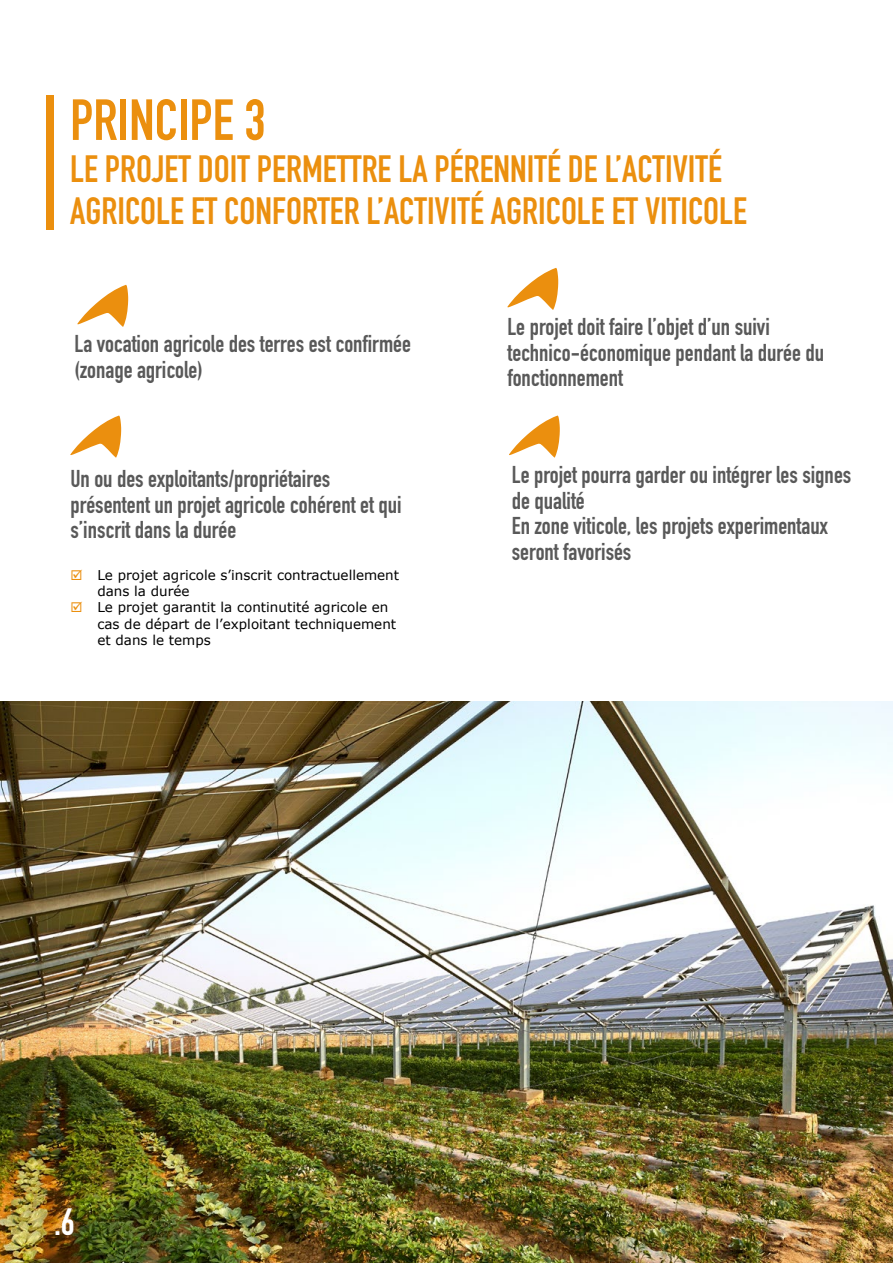
<style>
.page{position:relative;width:893px;height:1263px;background:#fff}
.page>*{position:absolute;margin:0;border:0;box-sizing:border-box;transform-origin:0 0}
.t1{font:57px "DIN Engschrift LT Pro";color:#eb8f0e}
.t2{font:37.5px/42px "DIN Engschrift LT Pro";color:#eb8f0e}
.t3{font:37.5px "DIN Engschrift LT Pro";color:#fff}
.t4{font:24px/25.5px "DIN Engschrift LT Pro";color:#595959}
.t5{font:13.5px/16.2px "Verdana";color:#000}
</style>
<div class="page">
<svg style="left:77px;top:285px;width:51px;height:42px"></svg>
<svg style="left:509px;top:416px;width:51px;height:41px"></svg>
<svg style="left:70px;top:416px;width:51px;height:41px"></svg>
<div style="left:47px;top:95px;width:7px;height:135px;background:#eb8f0e"></div>
<svg style="left:507px;top:268px;width:51px;height:42px"></svg>
<img style="left:1px;top:702px;width:892px;height:561px">
<h1 class="t1" style="left:70px;top:87px;width:197px">PRINCIPE 3</h1>
<h2 class="t2" style="left:70px;top:148px;width:678px">LE PROJET DOIT PERMETTRE LA PÉRENNITÉ DE L’ACTIVITÉ<br>AGRICOLE ET CONFORTER L’ACTIVITÉ AGRICOLE ET VITICOLE</h2>
<p class="t4" style="left:75px;top:331px;width:338px">La vocation agricole des terres est confirmée (zonage agricole)</p>
<p class="t4" style="left:70px;top:466px;width:333px">Un ou des exploitants/propriétaires présentent un projet agricole cohérent et qui s’inscrit dans la durée</p>
<p class="t5" style="left:97px;top:567px;width:303px">Le projet agricole s’inscrit contractuellement dans la durée<br>Le projet garantit la continutité agricole en cas de départ de l’exploitant techniquement et dans le temps</p>
<p class="t4" style="left:507px;top:314px;width:318px">Le projet doit faire l’objet d’un suivi technico-économique pendant la durée du fonctionnement</p>
<p class="t4" style="left:512px;top:462px;width:341px">Le projet pourra garder ou intégrer les signes de qualité<br>En zone viticole, les projets experimentaux seront favorisés</p>
<h2 class="t3" style="left:54px;top:1199px;width:22px">.6</h2>
</div>
